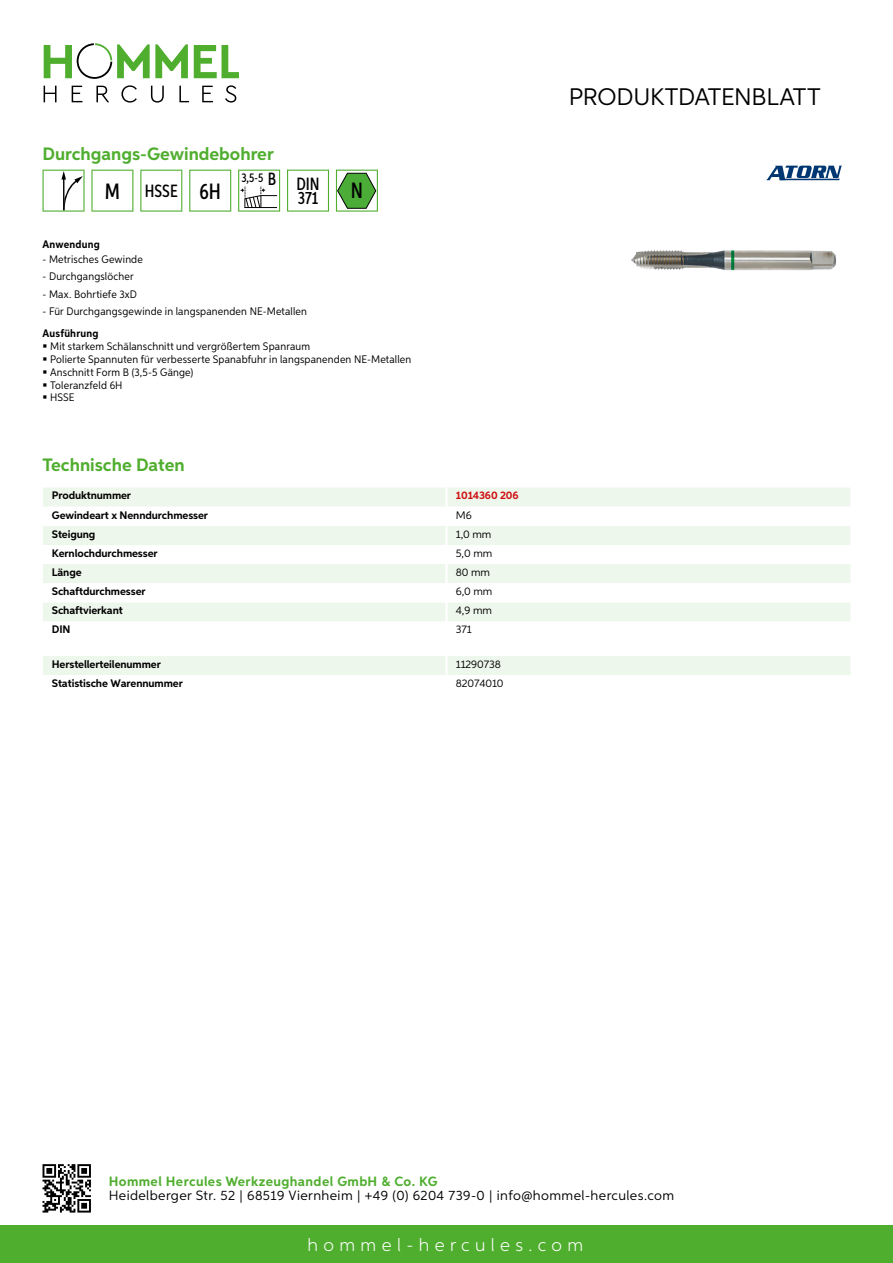
<style>
.page{position:relative;width:893px;height:1263px;background:#fff}
.page>*{position:absolute;margin:0;border:0;box-sizing:border-box;transform-origin:0 0}
.t1{font:24px "Aspira";letter-spacing:-.01em;color:#000}
.t2{font:500 22.2px "Aspira XX Nar";color:#000}
.t3{font:700 18px "Aspira";color:#50ae2f}
.t4{font:300 18px "Aspira";letter-spacing:.3em;color:#fff}
.t5{font:500 17.85px "Aspira XX Nar";color:#000}
.t6{font:13.5px "Aspira";letter-spacing:.03em;color:#000}
.t7{font:700 13.5px "Aspira";letter-spacing:.03em;color:#50ae2f}
.t8{font:500 12.6px "Aspira XX Nar";color:#000}
.t9{font:10.95px/12.8px "Aspira Nar";letter-spacing:.015em;color:#000}
.t10{font:700 10.95px "Aspira";letter-spacing:-.01em;color:#000}
.t11{font:10.95px "Aspira";letter-spacing:-.01em;color:#000}
.t12{font:700 10.95px "Aspira Nar";letter-spacing:.02em;color:#000}
.t13{font:700 10.95px "Aspira";letter-spacing:-.01em;color:#cd1013}
.s1{font-size:22.2px}
.s2{font-size:17.85px}
</style>
<div class="page">
<div style="left:0;top:1226px;width:893px;height:37px;background:#50ae2f"></div>
<svg style="left:43px;top:1164px;width:48px;height:48px"></svg>
<svg style="left:194px;top:45px;width:45px;height:33px"></svg>
<svg style="left:44px;top:43px;width:144px;height:36px"></svg>
<svg style="left:44px;top:86px;width:13px;height:16px"></svg>
<svg style="left:72px;top:86px;width:10px;height:16px"></svg>
<svg style="left:96px;top:86px;width:13px;height:16px"></svg>
<svg style="left:121px;top:85px;width:16px;height:18px"></svg>
<svg style="left:151px;top:86px;width:13px;height:17px"></svg>
<svg style="left:179px;top:86px;width:10px;height:16px"></svg>
<svg style="left:202px;top:86px;width:11px;height:16px"></svg>
<svg style="left:225px;top:85px;width:11px;height:18px"></svg>
<div style="left:43px;top:488px;width:807px;height:18px;background:#eef7eb"></div>
<svg style="left:43px;top:526px;width:807px;height:95px;fill:#eef7eb"></svg>
<hr style="left:445px;top:487px;width:3px;height:20px;background:#fff">
<hr style="left:445px;top:526px;width:3px;height:19px;background:#fff">
<hr style="left:445px;top:545px;width:3px;height:19px;background:#fff">
<hr style="left:445px;top:564px;width:3px;height:19px;background:#fff">
<hr style="left:445px;top:583px;width:3px;height:19px;background:#fff">
<hr style="left:445px;top:602px;width:3px;height:19px;background:#fff">
<div style="left:43px;top:656px;width:807px;height:19px;background:#eef7eb"></div>
<svg style="left:43px;top:170px;width:42px;height:42px"></svg>
<svg style="left:91px;top:170px;width:42px;height:42px"></svg>
<svg style="left:140px;top:170px;width:42px;height:42px"></svg>
<svg style="left:189px;top:170px;width:42px;height:42px"></svg>
<svg style="left:238px;top:170px;width:42px;height:42px"></svg>
<svg style="left:287px;top:170px;width:42px;height:42px"></svg>
<svg style="left:336px;top:170px;width:42px;height:42px"></svg>
<img style="left:631px;top:250px;width:47px;height:20px">
<svg style="left:766px;top:166px;width:76px;height:14px"></svg>
<h3 class="t3" style="left:43px;top:142px;width:233px">Durchgangs-Gewindebohrer</h3>
<h3 class="t5" style="left:105px;top:180px;width:118px"><span class="s1">M</span> HSSE <span class="s1">6H</span></h3>
<p class="t8" style="left:241px;top:169px;width:80px">3,5-5 <span class="s2">B DIN</span></p>
<h3 class="t5" style="left:298px;top:187px;width:22px">371</h3>
<h2 class="t2" style="left:351px;top:177px;width:14px">N</h2>
<p class="t12" style="left:43px;top:237px;width:59px">Anwendung</p>
<p class="t9" style="left:43px;top:252px;width:102px">- Metrisches Gewinde</p>
<p class="t9" style="left:43px;top:270px;width:93px">- Durchgangslöcher</p>
<p class="t9" style="left:43px;top:287px;width:96px">- Max. Bohrtiefe 3xD</p>
<p class="t9" style="left:43px;top:305px;width:266px">- Für Durchgangsgewinde in langspanenden NE-Metallen</p>
<p class="t12" style="left:43px;top:327px;width:58px">Ausführung</p>
<p class="t9" style="left:50px;top:340px;width:363px">Mit starkem Schälanschnitt und vergrößertem Spanraum<br>Polierte Spannuten für verbesserte Spanabfuhr in langspanenden NE-Metallen Anschnitt Form B (3,5-5 Gänge)<br>Toleranzfeld 6H<br>HSSE</p>
<h3 class="t3" style="left:43px;top:453px;width:144px">Technische Daten</h3>
<p class="t10" style="left:52px;top:489px;width:81px">Produktnummer</p>
<p class="t13" style="left:456px;top:489px;width:64px">1014360 206</p>
<p class="t10" style="left:52px;top:508px;width:158px">Gewindeart x Nenndurchmesser</p>
<p class="t11" style="left:456px;top:508px;width:17px">M6</p>
<p class="t10" style="left:52px;top:527px;width:45px">Steigung</p>
<p class="t11" style="left:456px;top:527px;width:37px">1,0 mm</p>
<p class="t10" style="left:52px;top:546px;width:107px">Kernlochdurchmesser</p>
<p class="t11" style="left:456px;top:546px;width:38px">5,0 mm</p>
<p class="t10" style="left:52px;top:565px;width:31px">Länge</p>
<p class="t11" style="left:456px;top:566px;width:36px">80 mm</p>
<p class="t10" style="left:52px;top:585px;width:95px">Schaftdurchmesser</p>
<p class="t11" style="left:456px;top:585px;width:38px">6,0 mm</p>
<p class="t10" style="left:52px;top:604px;width:72px">Schaftvierkant</p>
<p class="t11" style="left:456px;top:604px;width:38px">4,9 mm</p>
<p class="t10" style="left:52px;top:623px;width:20px">DIN</p>
<p class="t11" style="left:456px;top:623px;width:17px">371</p>
<p class="t10" style="left:52px;top:657px;width:111px">Herstellerteilenummer</p>
<p class="t11" style="left:456px;top:657px;width:46px">11290738</p>
<p class="t10" style="left:52px;top:677px;width:132px">Statistische Warennummer</p>
<p class="t11" style="left:456px;top:677px;width:49px">82074010</p>
<h1 class="t1" style="left:569px;top:82px;width:253px">Produktdatenblatt</h1>
<p class="t7" style="left:109px;top:1172px;width:330px">Hommel Hercules Werkzeughandel GmbH &amp; Co. KG</p>
<p class="t6" style="left:109px;top:1187px;width:567px">Heidelberger Str. 52 | 68519 Viernheim | +49 (0) 6204 739-0 | info@hommel-hercules.com</p>
<h3 class="t4" style="left:307px;top:1234px;width:277px">hommel-hercules.com</h3>
</div>
